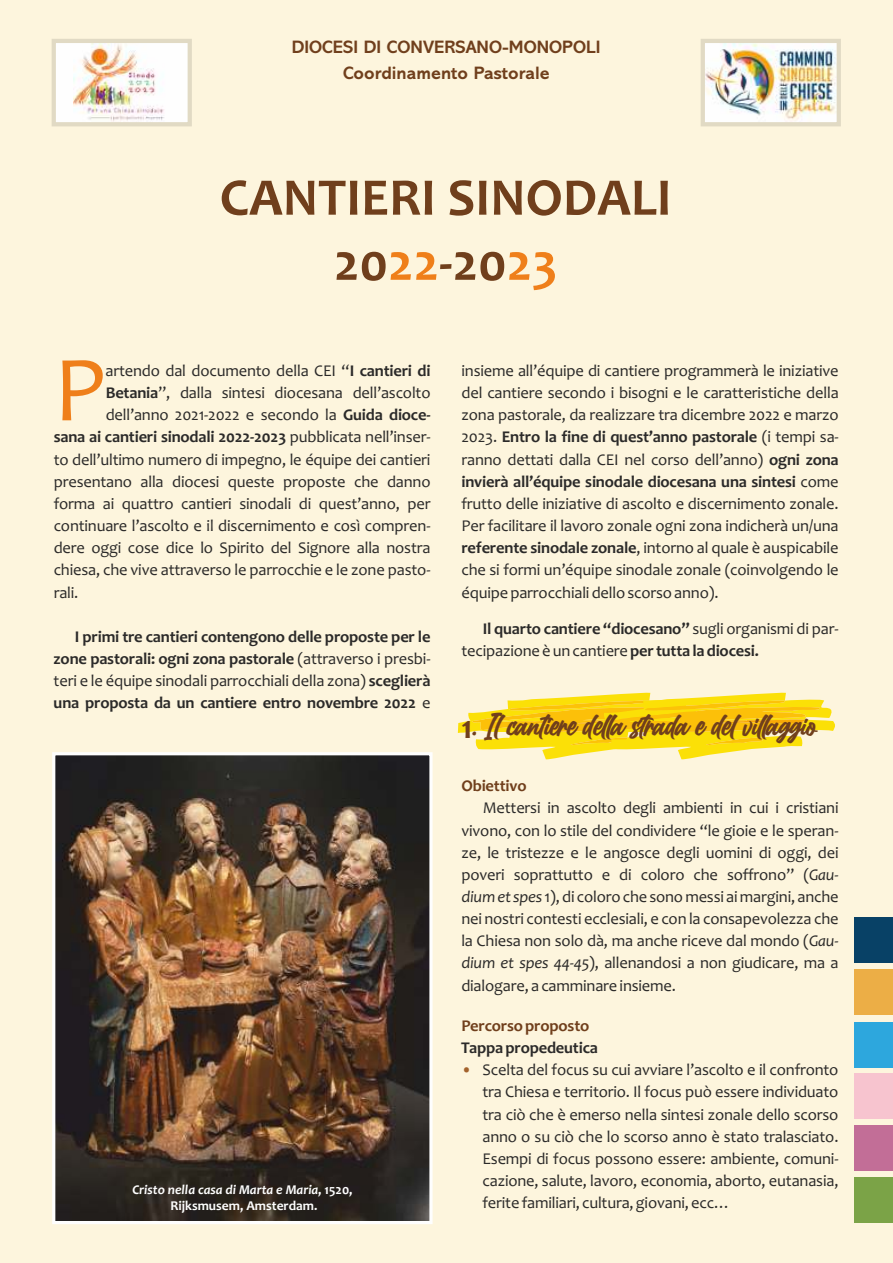
<style>
.page{position:relative;width:893px;height:1263px;background:#fdf5dd}
.page>*{position:absolute;margin:0;border:0;box-sizing:border-box;transform-origin:0 0}
.t1{font:94.05px "Candara";color:#ef7f1a}
.t2{font:700 53.25px/65.1px "Candara";color:#703f1c;text-align:center}
.t3{font:33px "Billion Dreams";letter-spacing:-.02em;color:#703f1c}
.t4{font:700 18.15px "Abadi MT Std";color:#703f1c}
.t5{font:16.5px/22.2px "Candara";letter-spacing:-.01em;color:#2b2a29;text-align:justify}
.t6{font:700 16.5px/22.2px "Candara";letter-spacing:-.01em;color:#2b2a29;text-align:justify}
.t7{font:700 16.5px "Candara";letter-spacing:-.01em;color:#703f1c}
.t8{font:italic 700 13.5px/16.5px "Candara";color:#fefefe;text-align:center}
.s1{color:#ef7f1a}
.s2{font-weight:700}
.s3{font-weight:400}
.s4{font-style:normal}
.s5{font-family:"Candara";font-weight:700}
.s6{font-style:italic}
.s7{color:#a3622c}
</style>
<div class="page">
<svg style="left:458px;top:692px;width:377px;height:67px"></svg>
<div style="left:54px;top:41px;width:136px;height:83px;background:#fefefe"></div>
<img style="left:74px;top:44px;width:90px;height:77px">
<div style="left:52px;top:39px;width:140px;height:87px;border:4px solid #e1dac4"></div>
<img style="left:706px;top:44px;width:130px;height:77px">
<div style="left:701px;top:39px;width:140px;height:87px;border:4px solid #e1dac4"></div>
<div style="left:854px;top:917px;width:39px;height:46px;background:#084166"></div>
<div style="left:854px;top:1022px;width:39px;height:45px;background:#2da7dd"></div>
<div style="left:854px;top:1126px;width:39px;height:45px;background:#c26e97"></div>
<div style="left:854px;top:969px;width:39px;height:46px;background:#ecae46"></div>
<div style="left:854px;top:1073px;width:39px;height:46px;background:#f7c4cf"></div>
<div style="left:854px;top:1177px;width:39px;height:45px;background:#7ba347"></div>
<img style="left:56px;top:756px;width:373px;height:464px">
<div style="left:52px;top:752px;width:381px;height:472px;border:3px solid #fefefe"></div>
<p class="t4" style="left:292px;top:41px;width:310px">DIOCESI DI CONVERSANO-MONOPOLI</p>
<p class="t4" style="left:343px;top:66px;width:208px">Coordinamento Pastorale</p>
<h2 class="t2" style="left:220px;top:170px;width:453px">CANTIERI SINODALI<br>20<span class="s1">22</span>-20<span class="s1">23</span></h2>
<h1 class="t1" style="left:54px;top:352px;width:53px">P</h1>
<p class="t5" style="left:106px;top:361px;width:327px">artendo dal documento della CEI “<span class="s2">I cantieri di</span></p>
<p class="t5" style="left:106px;top:383px;width:326px"><span class="s2">Betania</span>”, dalla sintesi diocesana dell’ascolto</p>
<p class="t5" style="left:106px;top:405px;width:326px">dell’anno 2021-2022 e secondo la <span class="s2">Guida dioce-</span></p>
<p class="t6" style="left:54px;top:428px;width:378px">sana ai cantieri sinodali 2022-2023 <span class="s3">pubblicata nell’inser-</span></p>
<p class="t5" style="left:54px;top:450px;width:378px">to dell’ultimo numero di impegno, le équipe dei cantieri</p>
<p class="t5" style="left:54px;top:472px;width:378px">presentano alla diocesi queste proposte che danno</p>
<p class="t5" style="left:54px;top:494px;width:378px">forma ai quattro cantieri sinodali di quest’anno, per</p>
<p class="t5" style="left:54px;top:516px;width:378px">continuare l’ascolto e il discernimento e così compren-</p>
<p class="t5" style="left:54px;top:538px;width:378px">dere oggi cose dice lo Spirito del Signore alla nostra</p>
<p class="t5" style="left:54px;top:561px;width:378px">chiesa, che vive attraverso le parrocchie e le zone pasto-</p>
<p class="t5" style="left:54px;top:583px;width:26px">rali.</p>
<p class="t6" style="left:54px;top:627px;width:378px;text-indent:21px">I primi tre cantieri contengono delle proposte per le zone pastorali: ogni zona pastorale <span class="s3">(attraverso i presbi&shy;teri e le équipe sinodali parrocchiali della zona)</span> sceglierà una proposta da un cantiere entro novembre 2022 <span class="s3">e</span></p>
<p class="t8" style="left:132px;top:1183px;width:222px">Cristo nella casa di Marta e Maria<span class="s4">, 1520,<br>Rijksmusem, Amsterdam.</span></p>
<p class="t5" style="left:461px;top:361px;width:379px">insieme all’équipe di cantiere programmerà le iniziative del cantiere secondo i bisogni e le caratteristiche della zona pastorale, da realizzare tra dicembre 2022 e marzo 2023. <span class="s2">Entro la fine di quest’anno pastorale</span> (i tempi sa&shy;ranno dettati dalla CEI nel corso dell’anno) <span class="s2">ogni zona invierà all’équipe sinodale diocesana una sintesi</span> come frutto delle iniziative di ascolto e discernimento zonale.<br>Per facilitare il lavoro zonale ogni zona indicherà un/una <span class="s2">referente sinodale zonale</span>, intorno al quale è auspicabile che si formi un’équipe sinodale zonale (coinvolgendo le équipe parrocchiali dello scorso anno).</p>
<p class="t6" style="left:461px;top:619px;width:379px;text-indent:21px">Il quarto cantiere “diocesano” <span class="s3">sugli organismi di par&shy;tecipazione è un cantiere</span>per tutta la diocesi.</p>
<h3 class="t3" style="left:461px;top:713px;width:358px"><span class="s5">1</span>. Il cantiere dela strada e del vilaggio</h3>
<p class="t7" style="left:461px;top:779px;width:67px">Obiettivo</p>
<p class="t5" style="left:461px;top:798px;width:379px;text-indent:21px">Mettersi in ascolto degli ambienti in cui i cristiani vivono, con lo stile del condividere “le gioie e le speran&shy;ze, le tristezze e le angosce degli uomini di oggi, dei poveri soprattutto e di coloro che soffrono” (<span class="s6">Gau&shy;dium et spes</span>1), di coloro che sono messi ai margini, anche nei nostri contesti ecclesiali, e con la consapevolezza che la Chiesa non solo dà, ma anche riceve dal mondo (<span class="s6">Gau&shy;dium et spes 44-45</span>), allenandosi a non giudicare, ma a dialogare, a camminare insieme.</p>
<p class="t7" style="left:461px;top:1019px;width:130px">Percorso proposto</p>
<p class="t6" style="left:461px;top:1038px;width:138px">Tappa propedeutica</p>
<p class="t5" style="left:482px;top:1060px;width:357px;text-indent:-21px"><span class="s7">•</span> Scelta del focus su cui avviare l’ascolto e il confronto tra Chiesa e territorio. Il focus può essere individuato tra ciò che è emerso nella sintesi zonale dello scorso anno o su ciò che lo scorso anno è stato tralasciato.<br>Esempi di focus possono essere: ambiente, comuni&shy;cazione, salute, lavoro, economia, aborto, eutanasia, ferite familiari, cultura, giovani, ecc…</p>
</div>
